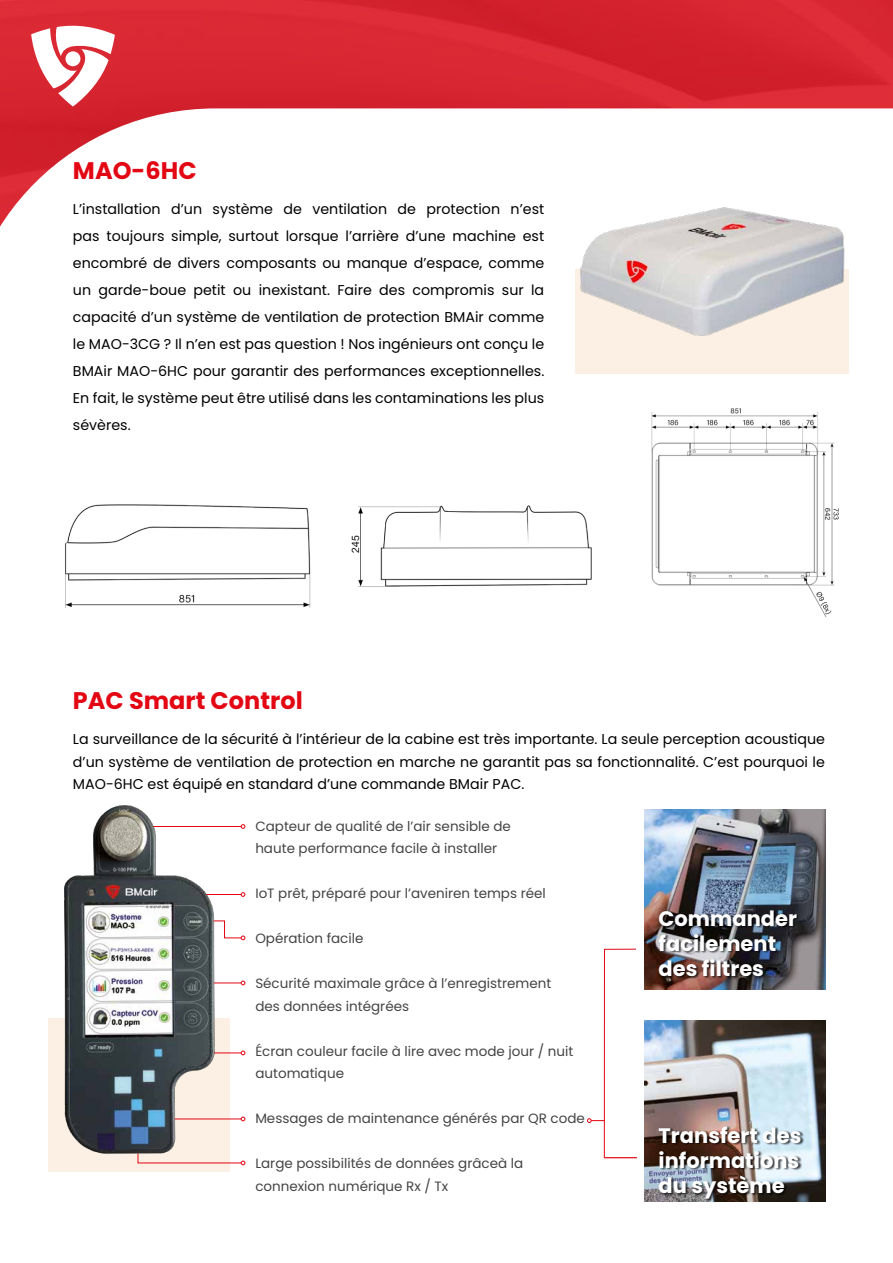
<style>
.page{position:relative;width:893px;height:1263px;background:#d82732}
.page>*{position:absolute;margin:0;border:0;box-sizing:border-box;transform-origin:0 0}
.t1{font:700 24px "Poppins";color:#e30613}
.t2{font:700 21px/25.2px "Poppins";color:#fff}
.t3{font:14.25px/27px "Poppins";color:#000;text-align:justify}
.t4{font:13.5px/22.5px "Poppins";color:#444}
</style>
<div class="page">
<div style="left:0;top:108px;width:893px;height:1155px;background:#fff"></div>
<svg style="left:31px;top:25px;width:84px;height:82px"></svg>
<div style="left:66px;top:51px;width:14px;height:15px;background:#fff;border-radius:50%"></div>
<div style="left:48px;top:1018px;width:182px;height:154px;background:#fbf0e3"></div>
<img style="left:64px;top:794px;width:203px;height:374px">
<hr style="left:141px;top:826px;width:100px;height:1px;background:#e30613">
<svg style="left:241px;top:824px;width:4px;height:5px"></svg>
<hr style="left:188px;top:894px;width:53px;height:1px;background:#e30613">
<svg style="left:241px;top:892px;width:4px;height:5px"></svg>
<svg style="left:137px;top:1153px;width:108px;height:12px"></svg>
<svg style="left:157px;top:978px;width:88px;height:143px"></svg>
<svg style="left:192px;top:920px;width:53px;height:20px"></svg>
<div style="left:587px;top:948px;width:50px;height:211px;background:#fff"></div>
<hr style="left:605px;top:1157px;width:32px;height:1px;background:#e30613">
<div style="left:575px;top:270px;width:273px;height:104px;background:#fbf0e3"></div>
<img style="left:15px;top:498px;width:298px;height:120px">
<img style="left:336px;top:499px;width:277px;height:119px">
<img style="left:646px;top:405px;width:204px;height:227px">
<img style="left:563px;top:195px;width:285px;height:149px">
<img style="left:645px;top:1021px;width:180px;height:180px">
<img style="left:645px;top:809px;width:180px;height:180px">
<div style="left:659px;top:910px;width:141px;height:70px;background:#000;opacity:.75"></div>
<div style="left:659px;top:1126px;width:145px;height:76px;background:#000;opacity:.75"></div>
<h1 class="t1" style="left:73px;top:157px;width:125px">MAO-6HC</h1>
<p class="t3" style="left:73px;top:196px;width:473px">L’installation d’un système de ventilation de protection n’est pas toujours simple, surtout lorsque l’arrière d’une machine est encombré de divers composants ou manque d’espace, comme un garde-boue petit ou inexistant. Faire des compromis sur la capacité d’un système de ventilation de protection BMAir comme le MAO-3CG ? Il n’en est pas question ! Nos ingénieurs ont conçu le BMAir MAO-6HC pour garantir des performances exceptionnelles.<br>En fait, le système peut être utilisé dans les contaminations les plus sévères.</p>
<h1 class="t1" style="left:73px;top:687px;width:231px">PAC Smart Control</h1>
<p class="t3" style="left:73px;top:728px;width:753px;line-height:22.5px">La surveillance de la sécurité à l’intérieur de la cabine est très importante. La seule perception acoustique d’un système de ventilation de protection en marche ne garantit pas sa fonctionnalité. C’est pourquoi le MAO-6HC est équipé en standard d’une commande BMair PAC.</p>
<p class="t4" style="left:255px;top:815px;width:257px">Capteur de qualité de l’air sensible de haute performance facile à installer</p>
<p class="t4" style="left:255px;top:882px;width:292px">IoT prêt, préparé pour l’aveniren temps réel</p>
<p class="t4" style="left:255px;top:927px;width:110px">Opération facile</p>
<p class="t4" style="left:255px;top:972px;width:298px">Sécurité maximale grâce à l’enregistrement des données intégrées</p>
<p class="t4" style="left:255px;top:1040px;width:320px">Écran couleur facile à lire avec mode jour / nuit automatique</p>
<p class="t4" style="left:255px;top:1107px;width:331px">Messages de maintenance générés par QR code</p>
<p class="t4" style="left:255px;top:1152px;width:269px">Large possibilités de données grâceà la connexion numérique Rx / Tx</p>
<h2 class="t2" style="left:658px;top:906px;width:140px">Commander facilement des filtres</h2>
<h2 class="t2" style="left:658px;top:1123px;width:144px;text-align:justify">Transfert des informations du système</h2>
</div>
